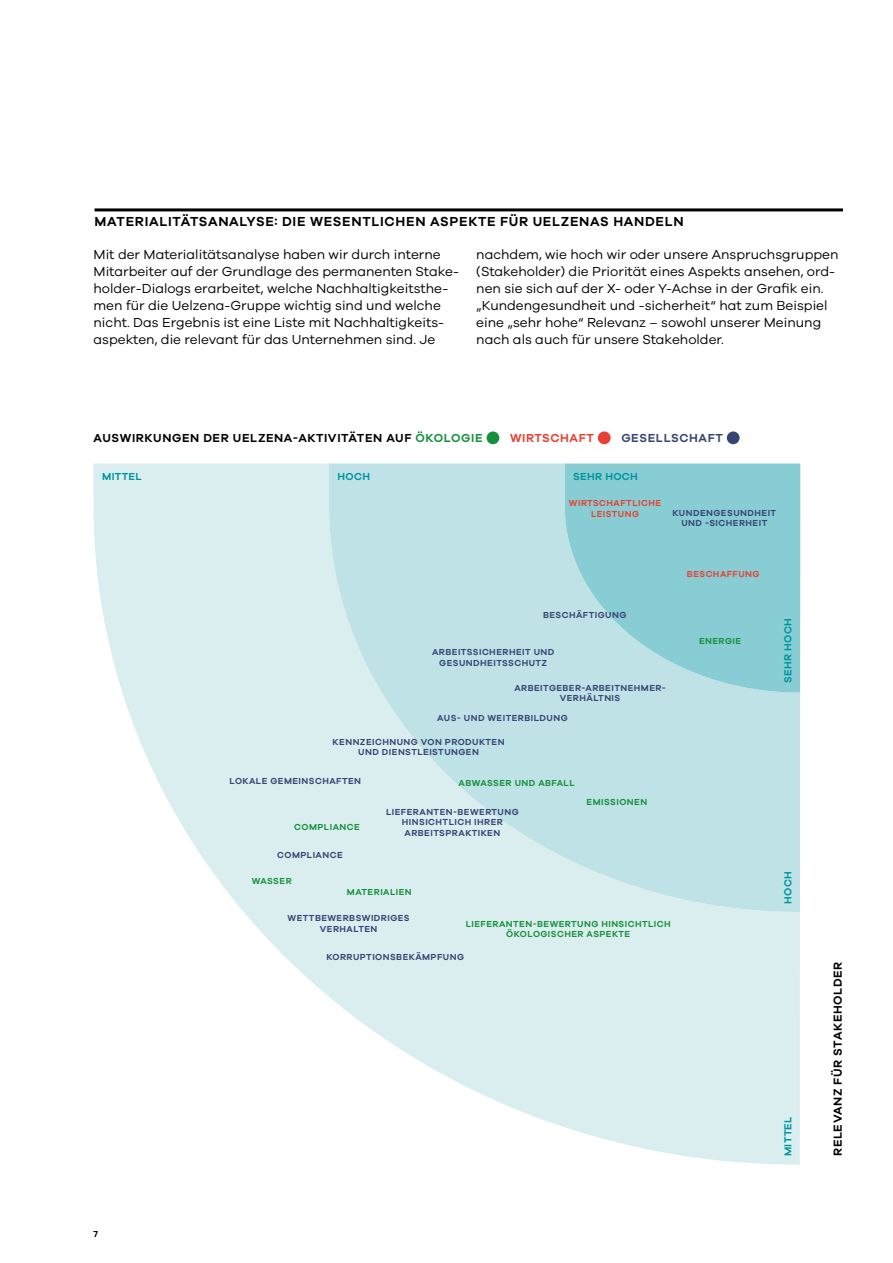
<style>
.page{position:relative;width:893px;height:1263px;background:#fff}
.page>*{position:absolute;margin:0;border:0;box-sizing:border-box;transform-origin:0 0}
.t1{font:13.5px/17px "Galano Grotesque";color:#000}
.t2{font:600 13.5px "Galano Grotesque";letter-spacing:.05em;color:#000}
.t3{font:600 12px "Galano Grotesque";letter-spacing:.05em;color:#000}
.t4{font:600 12px "Galano Grotesque";letter-spacing:.05em;color:#374574}
.t5{font:600 12px "Galano Grotesque";letter-spacing:.05em;color:#e84133}
.t6{font:600 10.5px "Galano Grotesque";letter-spacing:.03em;color:#00949d}
.t7{font:600 9px/10.5px "Galano Grotesque";letter-spacing:.05em;color:#374574;text-align:center}
.t8{font:600 9px/10.5px "Galano Grotesque";letter-spacing:.05em;color:#17903d;text-align:center}
.t9{font:600 9px/10.5px "Galano Grotesque";letter-spacing:.05em;color:#e84133;text-align:center}
.t10{font:600 9px "Galano Grotesque";color:#000}
.s1{color:#17903d}
</style>
<div class="page">
<svg style="left:94px;top:463px;width:706px;height:702px;fill:#daeeef"></svg>
<svg style="left:329px;top:463px;width:471px;height:449px;background:#c5e5e8"></svg>
<svg style="left:565px;top:463px;width:235px;height:230px;background:#91d0d6"></svg>
<hr style="left:95px;top:208px;width:748px;height:3px;background:#000">
<div style="left:487px;top:431px;width:12px;height:13px;background:#17903d;border-radius:50%"></div>
<div style="left:598px;top:431px;width:13px;height:13px;background:#e84133;border-radius:50%"></div>
<div style="left:727px;top:431px;width:13px;height:13px;background:#374574;border-radius:50%"></div>
<p class="t2" style="left:95px;top:214px;width:591px">MATERIALITÄTSANALYSE: DIE WESENTLICHEN ASPEKTE FÜR UELZENAS HANDELN</p>
<p class="t1" style="left:94px;top:246px;width:367px">Mit der Materialitätsanalyse haben wir durch interne Mitarbeiter auf der Grundlage des permanenten Stake&shy;holder-Dialogs erarbeitet, welche Nachhaltigkeitsthe&shy;men für die Uelzena-Gruppe wichtig sind und welche nicht. Das Ergebnis ist eine Liste mit Nachhaltigkeits&shy;aspekten, die relevant für das Unternehmen sind. Je</p>
<p class="t1" style="left:476px;top:246px;width:364px">nachdem, wie hoch wir oder unsere Anspruchsgruppen (Stakeholder) die Priorität eines Aspekts ansehen, ord&shy;nen sie sich auf der X- oder Y-Achse in der Grafik ein. „Kundengesundheit und -sicherheit“ hat zum Beispiel eine „sehr hohe“ Relevanz – sowohl unserer Meinung nach als auch für unsere Stakeholder.</p>
<p class="t3" style="left:94px;top:430px;width:391px">AUSWIRKUNGEN DER UELZENA-AKTIVITÄTEN AUF <span class="s1">ÖKOLOGIE</span></p>
<p class="t5" style="left:510px;top:430px;width:85px">WIRTSCHAFT</p>
<p class="t4" style="left:621px;top:430px;width:103px">GESELLSCHAFT</p>
<p class="t6" style="left:102px;top:470px;width:41px">MITTEL</p>
<p class="t10" style="left:94px;top:1229px;width:6px">7</p>
<p class="t6" style="left:338px;top:470px;width:34px">HOCH</p>
<p class="t6" style="left:573px;top:470px;width:66px">SEHR HOCH</p>
<p class="t9" style="left:569px;top:497px;width:94px">WIRTSCHAFTLICHE<br>LEISTUNG</p>
<p class="t7" style="left:672px;top:507px;width:105px">KUNDENGESUNDHEIT<br>UND -SICHERHEIT</p>
<p class="t7" style="left:543px;top:609px;width:85px">BESCHÄFTIGUNG</p>
<p class="t7" style="left:432px;top:647px;width:124px">ARBEITSSICHERHEIT UND<br>GESUNDHEITSSCHUTZ</p>
<p class="t7" style="left:514px;top:682px;width:153px">ARBEITGEBER-ARBEITNEHMER-<br>VERHÄLTNIS</p>
<p class="t7" style="left:437px;top:713px;width:132px">AUS- UND WEITERBILDUNG</p>
<p class="t7" style="left:333px;top:736px;width:173px">KENNZEICHNUNG VON PRODUKTEN<br>UND DIENSTLEISTUNGEN</p>
<p class="t7" style="left:229px;top:775px;width:133px">LOKALE GEMEINSCHAFTEN</p>
<p class="t8" style="left:294px;top:821px;width:67px">COMPLIANCE</p>
<p class="t7" style="left:277px;top:850px;width:67px">COMPLIANCE</p>
<p class="t8" style="left:252px;top:875px;width:41px">WASSER</p>
<p class="t8" style="left:459px;top:778px;width:118px">ABWASSER UND ABFALL</p>
<p class="t7" style="left:386px;top:806px;width:134px">LIEFERANTEN-BEWERTUNG<br>HINSICHTLICH IHRER<br>ARBEITSPRAKTIKEN</p>
<p class="t8" style="left:347px;top:887px;width:66px">MATERIALIEN</p>
<p class="t8" style="left:587px;top:797px;width:62px">EMISSIONEN</p>
<p class="t7" style="left:288px;top:912px;width:124px">WETTBEWERBSWIDRIGES<br>VERHALTEN</p>
<p class="t8" style="left:466px;top:918px;width:207px">LIEFERANTEN-BEWERTUNG HINSICHTLICH<br>ÖKOLOGISCHER ASPEKTE</p>
<p class="t7" style="left:326px;top:952px;width:139px">KORRUPTIONSBEKÄMPFUNG</p>
<p class="t9" style="left:687px;top:569px;width:74px">BESCHAFFUNG</p>
<p class="t8" style="left:699px;top:635px;width:44px">ENERGIE</p>
<p class="t6" style="left:782px;top:683px;width:66px;rotate:-90deg">SEHR HOCH</p>
<p class="t6" style="left:782px;top:904px;width:34px;rotate:-90deg">HOCH</p>
<p class="t6" style="left:782px;top:1156px;width:41px;rotate:-90deg">MITTEL</p>
<p class="t3" style="left:831px;top:1156px;width:196px;rotate:-90deg">RELEVANZ FÜR STAKEHOLDER</p>
</div>
